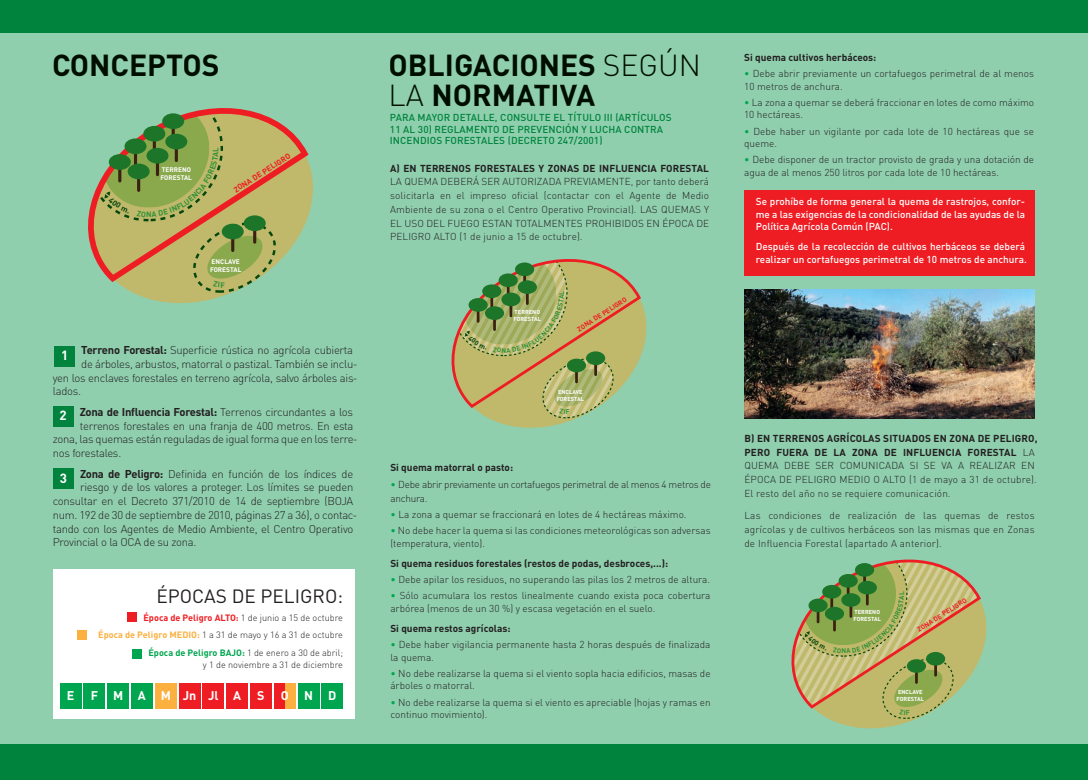
<style>
.page{position:relative;width:1088px;height:780px;background:#fff}
.page>*{position:absolute;margin:0;border:0;box-sizing:border-box;transform-origin:0 0}
.t1{font:700 30px/30px "DIN Pro";color:#000e00}
.t2{font:19px "DIN Pro";color:#231f20}
.t3{font:700 13.25px "DIN Pro";color:#fff}
.t4{font:700 12.5px "DIN Pro";letter-spacing:.955em;color:#fff}
.t5{font:300 11.25px "DIN Pro";letter-spacing:-.025em;color:#231f20}
.t6{font:700 11.25px "DIN Pro";letter-spacing:-.025em;color:#231f20}
.t7{font:300 10px/13.8px "DIN Pro";color:#231f20}
.t8{font:500 10px/12.5px "DIN Pro";color:#fff;text-align:justify}
.t9{font:700 10px "DIN Pro";color:#231f20}
.t10{font:500 10px/11.2px "DIN Pro";letter-spacing:.01em;color:#00843d}
.t11{font:300 10px/13.8px "DIN Pro";letter-spacing:-.025em;color:#231f20}
.t12{font:300 9.12px/17.8px "DIN Pro";color:#231f20;text-align:right}
.t13{font:700 7.75px "DIN Pro";color:#ee1d23}
.t14{font:700 7.75px "DIN Pro";color:#329137}
.t15{font:700 6.75px "DIN Pro";color:#ee1d23}
.t16{font:700 6.75px "DIN Pro";color:#329137}
.t17{font:700 6.62px/7.9px "DIN Pro";color:#fff}
.t18{font:700 5.75px/6.9px "DIN Pro";color:#fff}
.s1{font-weight:300}
.s2{font-weight:700}
.s3{font-weight:700;color:#ee1d23}
.s4{font-weight:700;color:#fbb03f}
.s5{font-weight:700;color:#00a54f}
.s6{color:#00a54f}
</style>
<div class="page">
<div style="left:0;top:0;width:1088px;height:779px;background:#8fcfae"></div>
<div style="left:0;top:0;width:1088px;height:33px;background:#00843d"></div>
<div style="left:0;top:744px;width:1088px;height:36px;background:#00843d"></div>
<div style="left:53px;top:569px;width:302px;height:149px;background:#fff"></div>
<div style="left:60px;top:683px;width:21px;height:25px;background:#00a54f"></div>
<div style="left:84px;top:683px;width:21px;height:25px;background:#00a54f"></div>
<div style="left:107px;top:683px;width:22px;height:25px;background:#00a54f"></div>
<div style="left:131px;top:683px;width:22px;height:25px;background:#00a54f"></div>
<div style="left:155px;top:683px;width:21px;height:25px;background:#fbb03f"></div>
<div style="left:179px;top:683px;width:21px;height:25px;background:#ee1d23"></div>
<div style="left:203px;top:683px;width:21px;height:25px;background:#ee1d23"></div>
<div style="left:226px;top:683px;width:22px;height:25px;background:#ee1d23"></div>
<div style="left:250px;top:683px;width:22px;height:25px;background:#ee1d23"></div>
<div style="left:274px;top:683px;width:11px;height:25px;background:#ee1d23"></div>
<div style="left:285px;top:683px;width:10px;height:25px;background:#fbb03f"></div>
<div style="left:298px;top:683px;width:21px;height:25px;background:#00a54f"></div>
<div style="left:322px;top:683px;width:21px;height:25px;background:#00a54f"></div>
<div style="left:127px;top:612px;width:10px;height:10px;background:#ee1d23"></div>
<div style="left:77px;top:630px;width:9px;height:10px;background:#fbb03f"></div>
<div style="left:133px;top:648px;width:9px;height:10px;background:#00a54f"></div>
<svg style="left:134px;top:176px;width:179px;height:127px"></svg>
<svg style="left:196px;top:108px;width:116px;height:178px"></svg>
<svg style="left:488px;top:307px;width:159px;height:121px"></svg>
<div style="left:54px;top:346px;width:21px;height:20px;background:#00843d"></div>
<div style="left:53px;top:406px;width:20px;height:20px;background:#00843d"></div>
<div style="left:53px;top:468px;width:21px;height:21px;background:#00843d"></div>
<img style="left:745px;top:290px;width:290px;height:128px">
<svg style="left:827px;top:608px;width:160px;height:121px"></svg>
<div style="left:745px;top:190px;width:290px;height:86px;background:#ee1d23"></div>
<svg style="left:88px;top:111px;width:188px;height:182px"></svg>
<svg style="left:451px;top:259px;width:192px;height:159px"></svg>
<svg style="left:791px;top:559px;width:192px;height:159px"></svg>
<h1 class="t1" style="left:52px;top:49px;width:169px">CONCEPTOS</h1>
<h1 class="t1" style="left:389px;top:49px;width:314px">OBLIGACIONES <span class="s1">SEGÚN<br>LA</span> NORMATIVA</h1>
<p class="t17" style="left:161px;top:166px;width:33px">TERRENO<br>FORESTAL</p>
<p class="t14" style="left:146px;top:209px;width:7px">N</p>
<p class="t13" style="left:232px;top:186px;width:67px;rotate:-33deg">ZONA DE PELIGRO</p>
<p class="t17" style="left:210px;top:257px;width:33px">ENCLAVE<br>FORESTAL</p>
<p class="t5" style="left:81px;top:342px;width:273px"><span class="s2">Terreno Forestal:</span> Superficie rústica no agrícola cubierta</p>
<p class="t5" style="left:81px;top:356px;width:278px">de árboles, arbustos, matorral o pastizal. También se inclu-</p>
<p class="t5" style="left:53px;top:370px;width:306px">yen los enclaves forestales en terreno agrícola, salvo árboles ais-</p>
<p class="t5" style="left:53px;top:384px;width:30px">lados.</p>
<p class="t6" style="left:80px;top:404px;width:275px">Zona de Influencia Forestal: <span class="s1">Terrenos circundantes a los</span></p>
<p class="t5" style="left:80px;top:418px;width:275px">terrenos forestales en una franja de 400 metros. En esta</p>
<p class="t5" style="left:53px;top:431px;width:306px">zona, las quemas están reguladas de igual forma que en los terre-</p>
<p class="t5" style="left:53px;top:445px;width:70px">nos forestales.</p>
<p class="t5" style="left:80px;top:466px;width:275px"><span class="s2">Zona de Peligro:</span> Definida en función de los índices de</p>
<p class="t5" style="left:80px;top:479px;width:275px">riesgo y de los valores a proteger. Los límites se pueden</p>
<p class="t5" style="left:53px;top:493px;width:302px">consultar en el Decreto 371/2010 de 14 de septiembre (BOJA</p>
<p class="t5" style="left:53px;top:507px;width:306px">num. 192 de 30 de septiembre de 2010, páginas 27 a 36), o contac-</p>
<p class="t5" style="left:53px;top:521px;width:302px">tando con los Agentes de Medio Ambiente, el Centro Operativo</p>
<p class="t5" style="left:53px;top:534px;width:145px">Provincial o la OCA de su zona.</p>
<h3 class="t3" style="left:61px;top:346px;width:9px">1</h3>
<h3 class="t3" style="left:60px;top:406px;width:9px">2</h3>
<h3 class="t3" style="left:60px;top:469px;width:9px">3</h3>
<h2 class="t2" style="left:156px;top:583px;width:188px">ÉPOCAS DE PELIGRO:</h2>
<p class="t12" style="left:98px;top:608px;width:246px"><span class="s3">Época de Peligro ALTO:</span> 1 de junio a 15 de octubre<br><span class="s4">Época de Peligro MEDIO:</span> 1 a 31 de mayo y 16 a 31 de octubre<br><span class="s5">Época de Peligro BAJO:</span> 1 de enero a 30 de abril;</p>
<p class="t12" style="left:203px;top:655px;width:142px">y 1 de noviembre a 31 de diciembre</p>
<p class="t4" style="left:67px;top:686px;width:9px">E</p>
<p class="t4" style="left:91px;top:686px;width:152px">F M A MJnJlA</p>
<p class="t4" style="left:257px;top:686px;width:9px">S</p>
<p class="t4" style="left:281px;top:686px;width:57px">OND</p>
<p class="t10" style="left:390px;top:112px;width:283px">PARA MAYOR DETALLE, CONSULTE EL TÍTULO III (ARTÍCULOS<br>11 AL 30) REGLAMENTO DE PREVENCIÓN Y LUCHA CONTRA<br>INCENDIOS FORESTALES (DECRETO 247/2001)</p>
<p class="t9" style="left:390px;top:161px;width:320px">A) EN TERRENOS FORESTALES Y ZONAS DE INFLUENCIA FORESTAL</p>
<p class="t7" style="left:390px;top:174px;width:321px;text-align:justify">LA QUEMA DEBERÁ SER AUTORIZADA PREVIAMENTE, por tanto deberá solicitarla en el impreso oficial (contactar con el Agente de Medio Ambiente de su zona o el Centro Operativo Provincial). LAS QUEMAS Y EL USO DEL FUEGO ESTAN TOTALMENTES PROHIBIDOS EN ÉPOCA DE PELIGRO ALTO (1 de junio a 15 de octubre).</p>
<p class="t18" style="left:514px;top:308px;width:29px">TERRENO<br>FORESTAL</p>
<p class="t16" style="left:501px;top:346px;width:6px">N</p>
<p class="t16" style="left:557px;top:295px;width:5px;rotate:-90deg">L</p>
<p class="t15" style="left:575px;top:326px;width:59px;rotate:-33deg">ZONA DE PELIGRO</p>
<p class="t18" style="left:557px;top:388px;width:29px">ENCLAVE<br>FORESTAL</p>
<p class="t9" style="left:390px;top:460px;width:124px">Si quema matorral o pasto:</p>
<p class="t11" style="left:390px;top:477px;width:322px"><span class="s6">•</span> Debe abrir previamente un cortafuegos perimetral de al menos 4 metros de anchura.</p>
<p class="t7" style="left:390px;top:507px;width:298px"><span class="s6">•</span> La zona a quemar se fraccionará en lotes de 4 hectáreas máximo.</p>
<p class="t7" style="left:390px;top:524px;width:322px;line-height:12.5px"><span class="s6">•</span> No debe hacer la quema si las condiciones meteorológicas son adversas (temperatura, viento).</p>
<p class="t9" style="left:390px;top:556px;width:279px">Si quema residuos forestales (restos de podas, desbroces,...):</p>
<p class="t7" style="left:390px;top:572px;width:321px"><span class="s6">•</span> Debe apilar los residuos, no superando las pilas los 2 metros de altura.</p>
<p class="t7" style="left:390px;top:589px;width:322px;line-height:12.5px"><span class="s6">•</span> Sólo acumulara los restos linealmente cuando exista poca cobertura arbórea (menos de un 30 %) y escasa vegetación en el suelo.</p>
<p class="t9" style="left:390px;top:621px;width:122px">Si quema restos agrícolas:</p>
<p class="t7" style="left:390px;top:637px;width:322px;line-height:12.5px"><span class="s6">•</span> Debe haber vigilancia permanente hasta 2 horas después de finalizada la quema.</p>
<p class="t7" style="left:390px;top:666px;width:322px;line-height:12.5px"><span class="s6">•</span> No debe realizarse la quema si el viento sopla hacia edificios, masas de árboles o matorral.</p>
<p class="t7" style="left:390px;top:695px;width:322px;line-height:12.5px"><span class="s6">•</span> No debe realizarse la quema si el viento es apreciable (hojas y ramas en continuo movimiento).</p>
<p class="t9" style="left:744px;top:50px;width:134px">Si quema cultivos herbáceos:</p>
<p class="t7" style="left:744px;top:67px;width:291px;line-height:12.5px"><span class="s6">•</span> Debe abrir previamente un cortafuegos perimetral de al menos<br>10 metros de anchura.</p>
<p class="t7" style="left:744px;top:96px;width:291px;line-height:12.5px"><span class="s6">•</span> La zona a quemar se deberá fraccionar en lotes de como máximo<br>10 hectáreas.</p>
<p class="t7" style="left:744px;top:124px;width:291px;line-height:12.5px"><span class="s6">•</span> Debe haber un vigilante por cada lote de 10 hectáreas que se queme.</p>
<p class="t7" style="left:744px;top:153px;width:291px;line-height:12.5px"><span class="s6">•</span> Debe disponer de un tractor provisto de grada y una dotación de agua de al menos 250 litros por cada lote de 10 hectáreas.</p>
<p class="t8" style="left:756px;top:195px;width:271px">Se prohíbe de forma general la quema de rastrojos, confor&shy;me a las exigencias de la condicionalidad de las ayudas de la Política Agrícola Común (PAC).</p>
<p class="t8" style="left:756px;top:240px;width:273px">Después de la recolección de cultivos herbáceos se deberá realizar un cortafuegos perimetral de 10 metros de anchura.</p>
<p class="t7" style="left:744px;top:431px;width:295px"><span class="s2">B) EN TERRENOS AGRÍCOLAS SITUADOS EN ZONA DE PELIGRO, PERO FUERA DE LA ZONA DE INFLUENCIA FORESTAL</span> LA QUEMA DEBE SER COMUNICADA SI SE VA A REALIZAR EN ÉPOCA DE PELIGRO MEDIO O ALTO (1 de mayo a 31 de octubre).<br>El resto del año no se requiere comunicación.</p>
<p class="t7" style="left:744px;top:508px;width:292px;text-align:justify">Las condiciones de realización de las quemas de restos agrícolas y de cultivos herbáceos son las mismas que en Zonas de Influencia Forestal (apartado A anterior).</p>
<p class="t18" style="left:853px;top:608px;width:29px">TERRENO<br>FORESTAL</p>
<p class="t16" style="left:841px;top:646px;width:6px">N</p>
<p class="t16" style="left:897px;top:595px;width:5px;rotate:-90deg">L</p>
<p class="t15" style="left:915px;top:626px;width:59px;rotate:-33deg">ZONA DE PELIGRO</p>
<p class="t18" style="left:896px;top:688px;width:29px">ENCLAVE<br>FORESTAL</p>
</div>
